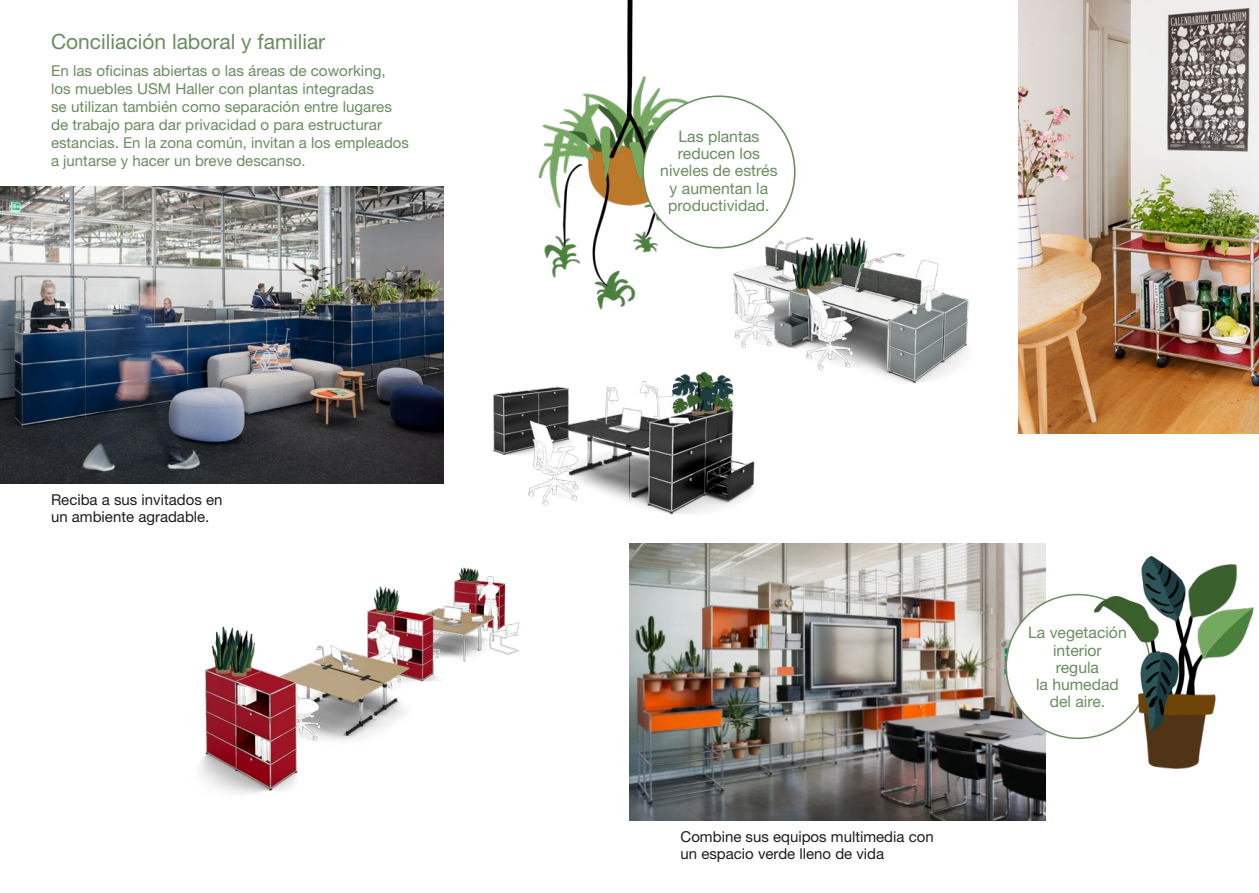
<style>
.page{position:relative;width:1259px;height:893px;background:#fff}
.page>*{position:absolute;margin:0;border:0;box-sizing:border-box;transform-origin:0 0}
.t1{font:21px "Helvetica Neue LT Pro";color:#698d5f}
.t2{font:15.75px/17.2px "Helvetica Neue LT Pro";color:#698d5f;text-align:center}
.t3{font:15px/18px "Helvetica Neue LT Pro";color:#698d5f}
.t4{font:15px/16.5px "Helvetica Neue LT Pro";color:#1d1d1b}
</style>
<div class="page">
<img style="left:538px;top:124px;width:157px;height:186px">
<img style="left:552px;top:0;width:148px;height:160px">
<img style="left:0;top:186px;width:443px;height:298px">
<img style="left:493px;top:374px;width:262px;height:141px">
<img style="left:200px;top:567px;width:320px;height:226px">
<img style="left:1018px;top:0;width:241px;height:434px">
<div style="left:643px;top:96px;width:152px;height:152px;background:#fff;border-radius:50%"></div>
<img style="left:695px;top:226px;width:274px;height:182px">
<img style="left:630px;top:543px;width:415px;height:277px">
<div style="left:1006px;top:595px;width:144px;height:143px;background:#fff;border-radius:50%"></div>
<img style="left:1091px;top:564px;width:163px;height:174px">
<img style="left:1136px;top:667px;width:81px;height:102px">
<img style="left:1091px;top:554px;width:91px;height:182px">
<h1 class="t1" style="left:51px;top:29px;width:276px">Conciliación laboral y familiar</h1>
<p class="t3" style="left:51px;top:61px;width:359px">En las oficinas abiertas o las áreas de coworking, los muebles USM Haller con plantas integradas<br>se utilizan también como separación entre lugares de trabajo para dar privacidad o para estructurar estancias. En la zona común, invitan a los empleados a juntarse y hacer un breve descanso.</p>
<p class="t4" style="left:51px;top:491px;width:173px">Reciba a sus invitados en un ambiente agradable.</p>
<p class="t2" style="left:660px;top:127px;width:119px">Las plantas reducen los niveles de estrés y aumentan la productividad.</p>
<p class="t4" style="left:680px;top:828px;width:255px">Combine sus equipos multimedia con un espacio verde lleno de vida</p>
<p class="t2" style="left:1028px;top:624px;width:100px">La vegetación interior<br>regula<br>la humedad del aire.</p>
</div>
